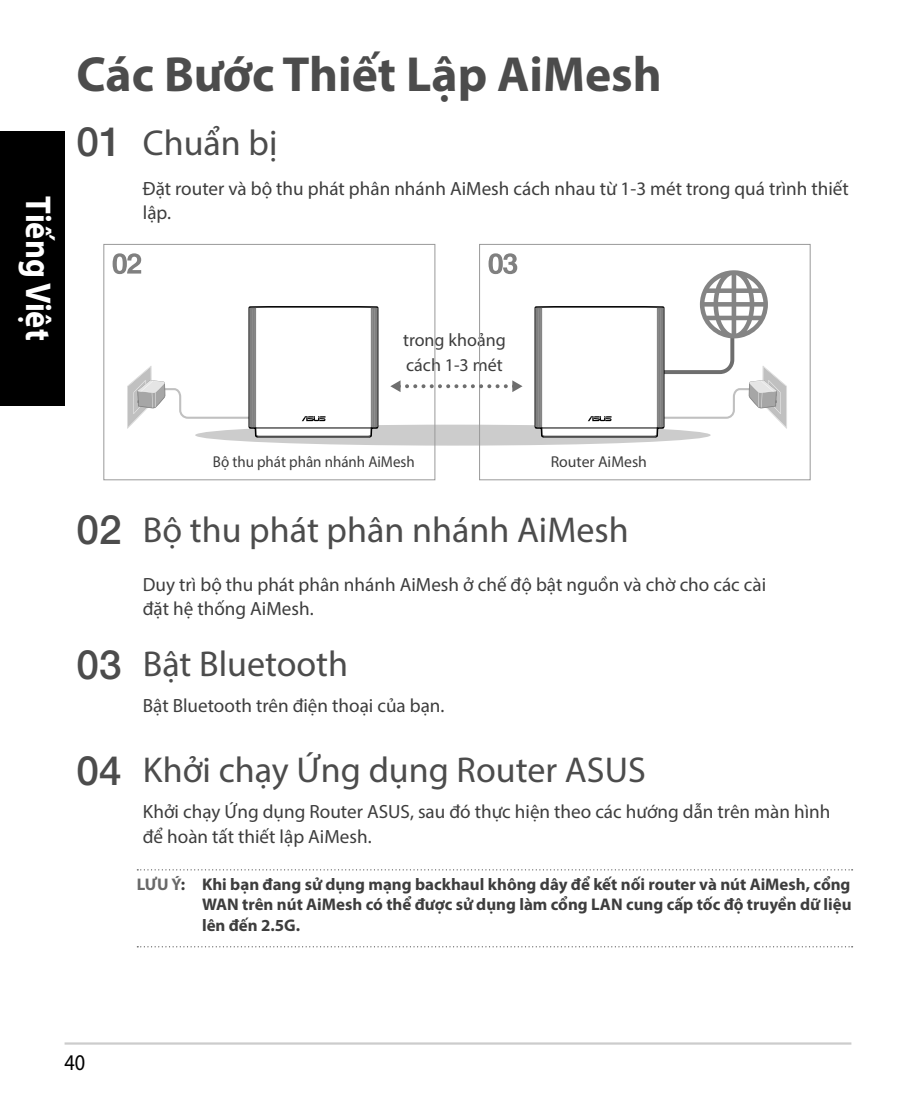
<style>
.page{position:relative;width:919px;height:1098px;background:#fff}
.page>*{position:absolute;margin:0;border:0;box-sizing:border-box;transform-origin:0 0}
.t1{font:700 49.5px "Myriad Pro";color:#4c4c4c}
.t2{font:500 40.5px "Helvetica Neue LT Pro";color:#4c4c4c}
.t3{font:36px "Myriad Pro";color:#4c4c4c}
.t4{font:700 36px "Myriad Pro";color:#fff;scale:.9 1}
.t5{font:22.5px "Myriad Pro";color:#000;scale:.9 1}
.t6{font:19.12px/24.8px "Myriad Pro";color:#3d3d3d}
.t7{font:18px/24.8px "Myriad Pro";color:#3d3d3d}
.t8{font:700 16.88px/20.2px "Myriad Pro";color:#3d3d3d;text-align:justify}
.t9{font:15.75px "Myriad Pro";color:#3d3d3d;scale:.95 1}
.t10{font:15.75px "Myriad Pro";color:#3d3d3d}
.s1{font-family:"Helvetica Neue LT Pro";font-weight:500;font-size:40.5px}
.s2{color:#696969}
</style>
<div class="page">
<hr style="left:65px;top:1041px;width:786px;height:3px;background:#ccc">
<svg style="left:113px;top:253px;width:28px;height:21px"></svg>
<svg style="left:488px;top:253px;width:29px;height:21px"></svg>
<div style="left:195px;top:424px;width:515px;height:21px;background:#ccc;border-radius:50%"></div>
<div style="left:479px;top:244px;width:331px;height:236px;border:1px solid #999"></div>
<div style="left:104px;top:244px;width:331px;height:236px;border:1px solid #999"></div>
<svg style="left:390px;top:380px;width:10px;height:12px"></svg>
<svg style="left:407px;top:380px;width:115px;height:12px"></svg>
<svg style="left:127px;top:306px;width:252px;height:175px"></svg>
<hr style="left:255px;top:427px;width:117px;height:1px;background:#000">
<hr style="left:257px;top:435px;width:113px;height:1px;background:#808080">
<svg style="left:533px;top:270px;width:254px;height:211px"></svg>
<hr style="left:541px;top:427px;width:117px;height:1px;background:#000">
<hr style="left:543px;top:435px;width:113px;height:1px;background:#808080">
<svg style="left:137px;top:869px;width:715px;height:1px"></svg>
<svg style="left:137px;top:946px;width:715px;height:1px"></svg>
<div style="left:0;top:131px;width:65px;height:274px;background:#000"></div>
<p class="t4" style="left:62px;top:196px;width:161px;rotate:90deg">Tiếng Việt</p>
<p class="t1" style="left:77px;top:42px;width:586px">Các Bước Thiết Lập AiMesh</p>
<p class="t3" style="left:77px;top:121px;width:194px"><span class="s1">01</span> Chu n b</p>
<p class="t6" style="left:143px;top:175px;width:707px">Đặt router và bộ thu phát phân nhánh AiMesh cách nhau từ 1-3 mét trong quá trình thiết lập.</p>
<p class="t7" style="left:403px;top:327px;width:104px">trong khoảng cách 1-3 mét</p>
<p class="t9" style="left:213px;top:452px;width:214px">Bộ thu phát phân nhánh AiMesh</p>
<p class="t10" style="left:550px;top:452px;width:98px">Router AiMesh</p>
<p class="t2" style="left:77px;top:504px;width:47px">02</p>
<p class="t2" style="left:77px;top:639px;width:47px">03</p>
<p class="t2" style="left:77px;top:745px;width:47px">04</p>
<p class="t3" style="left:143px;top:507px;width:487px">Bộ thu phát phân nhánh AiMesh</p>
<p class="t6" style="left:143px;top:571px;width:624px">Duy trì bộ thu phát phân nhánh AiMesh ở chế độ bật nguồn và chờ cho các cài đặt hệ thống AiMesh.</p>
<p class="t3" style="left:143px;top:641px;width:207px">Bật Bluetooth</p>
<p class="t6" style="left:143px;top:692px;width:303px">Bật Bluetooth trên điện thoại của bạn.</p>
<p class="t3" style="left:143px;top:747px;width:504px">Khởi chạy Ứng dụng Router ASUS</p>
<p class="t6" style="left:143px;top:798px;width:689px">Khởi chạy Ứng dụng Router ASUS, sau đó thực hiện theo các hướng dẫn trên màn hình để hoàn tất thiết lập AiMesh.</p>
<p class="t8" style="left:202px;top:873px;width:651px;text-indent:-65px"><span class="s2">LƯU Ý</span>: Khi bạn đang sử dụng mạng backhaul không dây để kết nối router và nút AiMesh, cổng WAN trên nút AiMesh có thể được sử dụng làm cổng LAN cung cấp tốc độ truyền dữ liệu lên đến 2.5G.</p>
<p class="t5" style="left:65px;top:1047px;width:25px">40</p>
</div>
